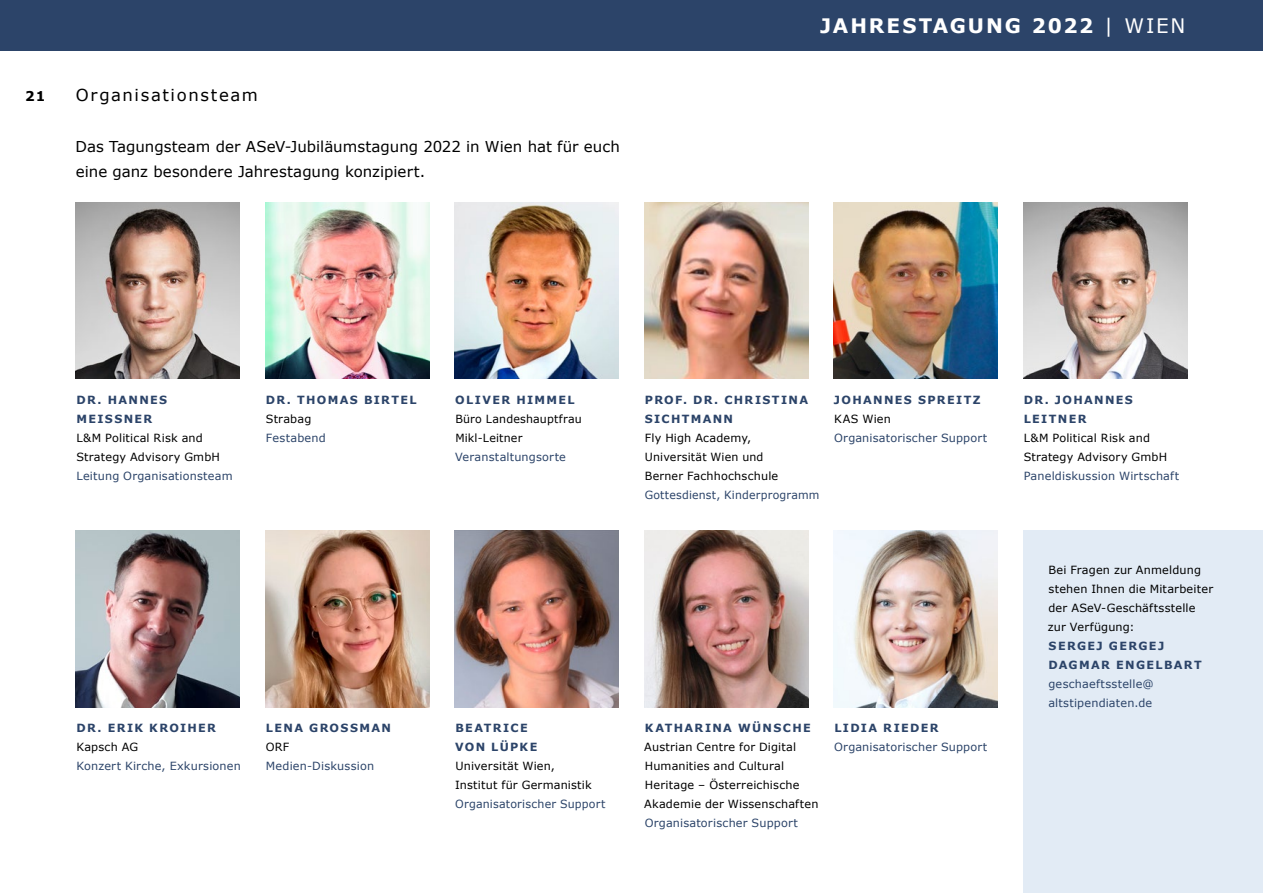
<style>
.page{position:relative;width:1263px;height:893px;background:#fff}
.page>*{position:absolute;margin:0;border:0;box-sizing:border-box;transform-origin:0 0}
.t1{font:700 19.95px "Verdana";letter-spacing:.095em;color:#fff}
.KAS_Rubrik_11pt{font:16.5px "Verdana";letter-spacing:.1em;color:#000}
.KAS_Fließ_10pt{font:15px/25.2px "Verdana";color:#000}
.t2{font:700 13.5px "Verdana";color:#000}
.KAS_Tabelle_7_5pt{font:11.25px/18.9px "Verdana";letter-spacing:.015em;color:#000}
.KAS_Tabelle_7_5pt-2{font:11.25px "Verdana";letter-spacing:.015em;color:#2c4469}
.KAS_Sub_7_5pt{font:700 11.25px/18.9px "Verdana";letter-spacing:.12em;color:#2c4469}
.KAS_Fließ_10pt-2{font:11.25px/18.9px "Verdana";letter-spacing:.015em;color:#000}
.KAS_Fließ_10pt-3{font:11.25px/18.9px "Verdana";letter-spacing:.015em;color:#2c4469}
.KAS_Sub_9_5pt{font:700 11.25px "Verdana";letter-spacing:.12em;color:#2c4469}
.s1{font-weight:400}
</style>
<div class="page">
<div style="left:0;top:0;width:1263px;height:51px;background:#2c4469"></div>
<img style="left:76px;top:202px;width:164px;height:177px">
<img style="left:265px;top:530px;width:164px;height:177px">
<img style="left:644px;top:202px;width:164px;height:177px">
<img style="left:833px;top:530px;width:165px;height:177px">
<div style="left:1023px;top:530px;width:240px;height:363px;background:#e2ebf5"></div>
<img style="left:265px;top:202px;width:164px;height:177px">
<img style="left:455px;top:530px;width:164px;height:177px">
<img style="left:833px;top:202px;width:165px;height:177px">
<img style="left:455px;top:202px;width:164px;height:177px">
<img style="left:644px;top:530px;width:164px;height:177px">
<img style="left:1023px;top:202px;width:164px;height:177px">
<img style="left:76px;top:530px;width:164px;height:177px">
<p class="t2" style="left:25px;top:87px;width:22px">21</p>
<p class="KAS_Rubrik_11pt" style="left:76px;top:84px;width:184px">Organisationsteam</p>
<p class="KAS_Fließ_10pt" style="left:76px;top:133px;width:546px">Das Tagungsteam der ASeV-Jubiläumstagung 2022 in Wien hat für euch eine ganz besondere Jahrestagung konzipiert.</p>
<h1 class="t1" style="left:820px;top:11px;width:367px">JAHRESTAGUNG 2022 <span class="s1">| WIEN</span></h1>
<p class="KAS_Sub_7_5pt" style="left:77px;top:390px;width:92px">DR. HANNES</p>
<p class="KAS_Sub_7_5pt" style="left:77px;top:409px;width:77px">MEISSNER</p>
<p class="KAS_Tabelle_7_5pt" style="left:76px;top:428px;width:145px">L&amp;M Political Risk and<br>Strategy Advisory GmbH</p>
<p class="KAS_Tabelle_7_5pt-2" style="left:76px;top:468px;width:158px">Leitung Organisationsteam</p>
<p class="KAS_Sub_7_5pt" style="left:266px;top:390px;width:152px">DR. THOMAS BIRTEL</p>
<p class="KAS_Tabelle_7_5pt" style="left:266px;top:409px;width:47px">Strabag</p>
<p class="KAS_Tabelle_7_5pt-2" style="left:266px;top:430px;width:61px">Festabend</p>
<p class="KAS_Sub_7_5pt" style="left:455px;top:390px;width:121px">OLIVER HIMMEL</p>
<p class="KAS_Tabelle_7_5pt" style="left:455px;top:409px;width:128px">Büro Landeshauptfrau<br>Mikl-Leitner</p>
<p class="KAS_Tabelle_7_5pt-2" style="left:455px;top:449px;width:112px">Veranstaltungsorte</p>
<p class="KAS_Sub_7_5pt" style="left:77px;top:719px;width:141px">DR. ERIK KROIHER</p>
<p class="KAS_Tabelle_7_5pt" style="left:76px;top:738px;width:63px">Kapsch AG</p>
<p class="KAS_Tabelle_7_5pt-2" style="left:76px;top:758px;width:166px">Konzert Kirche, Exkursionen</p>
<p class="KAS_Sub_7_5pt" style="left:266px;top:719px;width:127px">LENA GROSSMAN</p>
<p class="KAS_Tabelle_7_5pt" style="left:266px;top:738px;width:25px">ORF</p>
<p class="KAS_Tabelle_7_5pt-2" style="left:266px;top:758px;width:110px">Medien-Diskussion</p>
<p class="KAS_Sub_7_5pt" style="left:455px;top:719px;width:84px">BEATRICE<br>VON LÜPKE</p>
<p class="KAS_Tabelle_7_5pt" style="left:455px;top:757px;width:138px">Universität Wien,<br>Institut für Germanistik</p>
<p class="KAS_Tabelle_7_5pt-2" style="left:455px;top:796px;width:152px">Organisatorischer Support</p>
<p class="KAS_Sub_7_5pt" style="left:645px;top:390px;width:165px">PROF. DR. CHRISTINA<br>SICHTMANN</p>
<p class="KAS_Tabelle_7_5pt" style="left:645px;top:428px;width:108px">Fly High Academy,</p>
<p class="KAS_Tabelle_7_5pt" style="left:645px;top:447px;width:135px">Universität Wien und<br>Berner Fachhochschule</p>
<p class="KAS_Tabelle_7_5pt-2" style="left:645px;top:487px;width:176px">Gottesdienst, Kinderprogramm</p>
<p class="KAS_Sub_7_5pt" style="left:834px;top:390px;width:148px">JOHANNES SPREITZ</p>
<p class="KAS_Tabelle_7_5pt" style="left:834px;top:409px;width:58px">KAS Wien</p>
<p class="KAS_Tabelle_7_5pt-2" style="left:834px;top:430px;width:155px">Organisatorischer Support</p>
<p class="KAS_Sub_7_5pt" style="left:645px;top:719px;width:167px">KATHARINA WÜNSCHE</p>
<p class="KAS_Tabelle_7_5pt" style="left:644px;top:738px;width:176px">Austrian Centre for Digital<br>Humanities and Cultural<br>Heritage – Österreichische<br>Akademie der Wissenschaften</p>
<p class="KAS_Tabelle_7_5pt-2" style="left:645px;top:815px;width:155px">Organisatorischer Support</p>
<p class="KAS_Sub_7_5pt" style="left:834px;top:719px;width:106px">LIDIA RIEDER</p>
<p class="KAS_Tabelle_7_5pt-2" style="left:834px;top:739px;width:155px">Organisatorischer Support</p>
<p class="KAS_Sub_7_5pt" style="left:1024px;top:390px;width:111px">DR. JOHANNES<br>LEITNER</p>
<p class="KAS_Tabelle_7_5pt" style="left:1024px;top:428px;width:145px">L&amp;M Political Risk and<br>Strategy Advisory GmbH</p>
<p class="KAS_Tabelle_7_5pt-2" style="left:1024px;top:468px;width:157px">Paneldiskussion Wirtschaft</p>
<p class="KAS_Fließ_10pt-2" style="left:1048px;top:560px;width:167px">Bei Fragen zur Anmeldung stehen Ihnen die Mitarbeiter der ASeV-Geschäftsstelle zur Verfügung:</p>
<p class="KAS_Sub_9_5pt" style="left:1048px;top:638px;width:117px">SERGEJ GERGEJ</p>
<p class="KAS_Sub_9_5pt" style="left:1048px;top:657px;width:155px">DAGMAR ENGELBART</p>
<p class="KAS_Fließ_10pt-3" style="left:1048px;top:674px;width:107px">geschaeftsstelle@ altstipendiaten.de</p>
</div>
